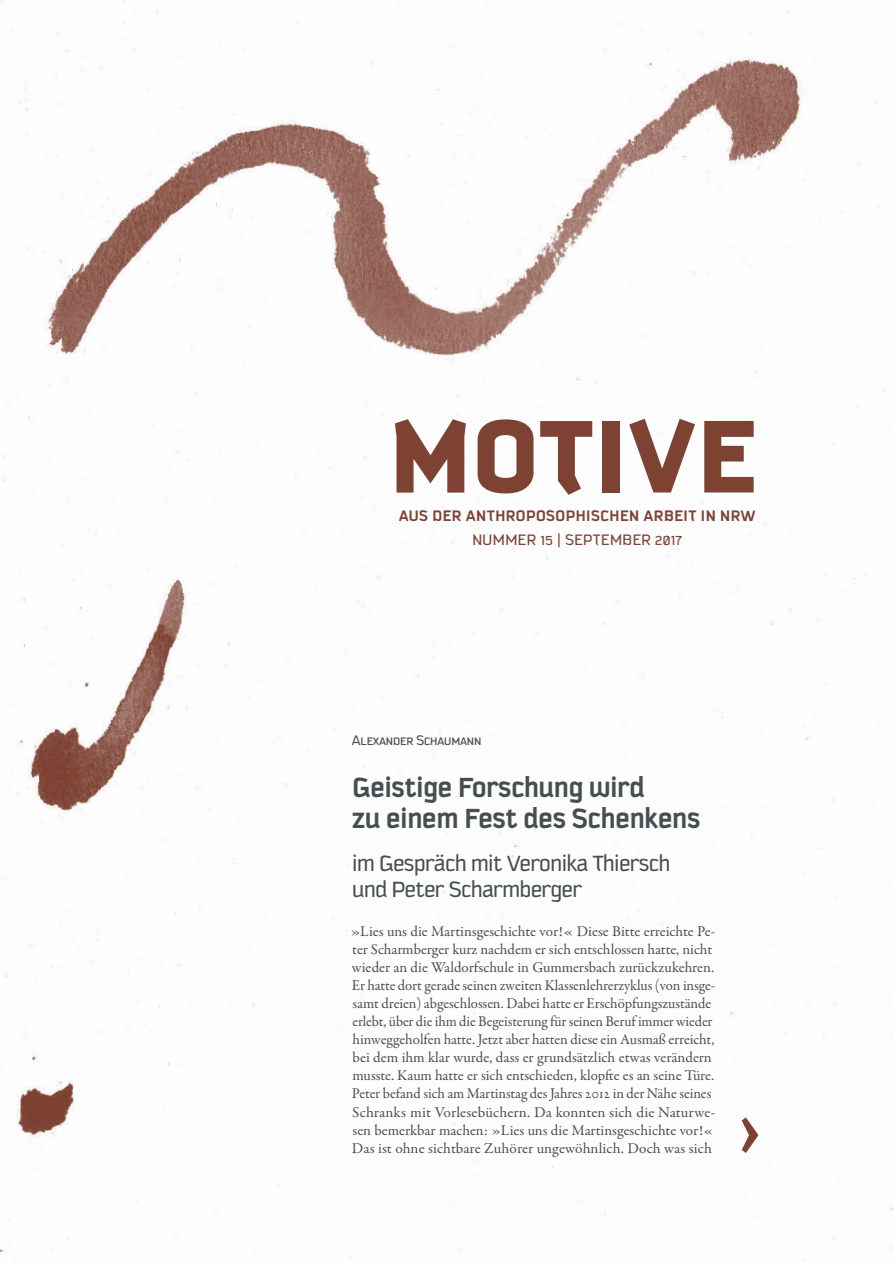
<style>
.page{position:relative;width:893px;height:1263px;background:#fff}
.page>*{position:absolute;margin:0;border:0;box-sizing:border-box;transform-origin:0 0}
.t1{font:900 111.45px "Kautiva Pro";color:#7e4233}
.t2{font:108px "Kautiva Pro";color:#7e4233}
.t3{font:700 30px/31.2px "Kautiva Pro";color:#464f4f}
.t4{font:24px/25.2px "Kautiva Pro";color:#464f4f}
.t5{font:700 16.5px "Kautiva Pro";letter-spacing:.03em;color:#7e4233}
.t6{font:16.5px "Kautiva Pro";letter-spacing:.03em;color:#7e4233}
.t7{font:15px/18px "Garamond Premr Pro";letter-spacing:-.005em;color:#464f4f}
.t8{font:15px "Kautiva Pro";color:#464f4f}
</style>
<div class="page">
<img style="left:0;top:0;width:893px;height:1260px">
<h1 class="t1" style="left:389px;top:393px;width:370px">MOTIVE</h1>
<p class="t5" style="left:399px;top:507px;width:358px">AUS DER ANTHROPOSOPHISCHEN ARBEIT IN NRW</p>
<p class="t6" style="left:472px;top:531px;width:211px">NUMMER 15 | SEPTEMBER 2017</p>
<p class="t8" style="left:352px;top:733px;width:131px">Alexander Schaumann</p>
<h3 class="t3" style="left:352px;top:772px;width:350px">Geistige Forschung wird<br>zu einem Fest des Schenkens</h3>
<h3 class="t4" style="left:352px;top:851px;width:319px">im Gespräch mit Veronika Thiersch und Peter Scharmberger</h3>
<p class="t7" style="left:351px;top:923px;width:366px">»Lies uns die Martinsgeschichte vor!« Diese Bitte erreichte Pe&shy;ter Scharmberger kurz nachdem er sich entschlossen hatte, nicht wieder an die Waldorfschule in Gummersbach zurückzukehren.<br>Er hatte dort gerade seinen zweiten Klassenlehrerzyklus (von insge&shy;samt dreien) abgeschlossen. Dabei hatte er Erschöpfungszustände erlebt, über die ihm die Begeisterung für seinen Beruf immer wieder hinweggeholfen hatte. Jetzt aber hatten diese ein Ausmaß erreicht, bei dem ihm klar wurde, dass er grundsätzlich etwas verändern musste. Kaum hatte er sich entschieden, klopfte es an seine Türe.<br>Peter befand sich am Martinstag des Jahres 2012 in der Nähe seines Schranks mit Vorlesebüchern. Da konnten sich die Naturwe&shy;sen bemerkbar machen: »Lies uns die Martinsgeschichte vor!« Das ist ohne sichtbare Zuhörer ungewöhnlich. Doch was sich</p>
<h2 class="t2" style="left:740px;top:1070px;width:22px">›</h2>
</div>
